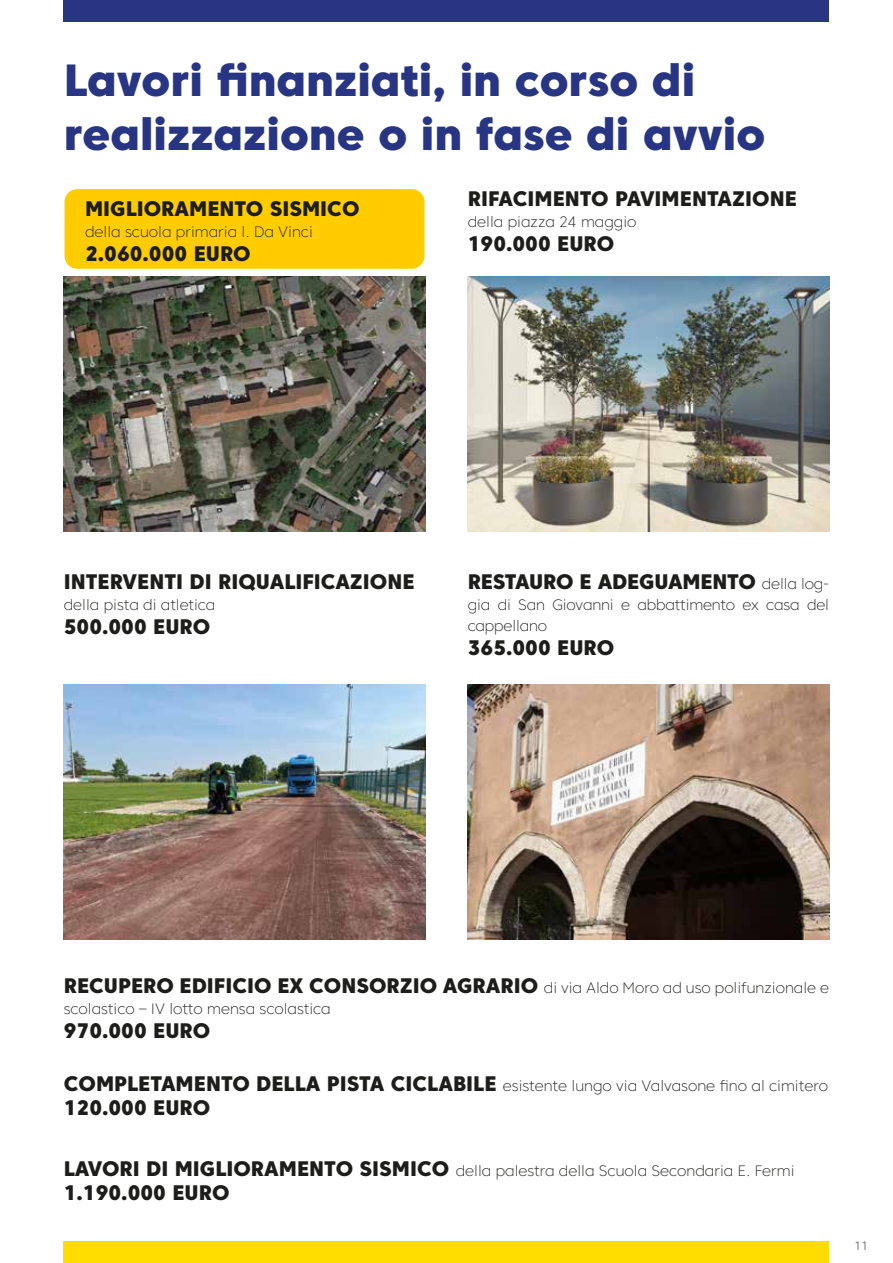
<style>
.page{position:relative;width:893px;height:1263px;background:#fff}
.page>*{position:absolute;margin:0;border:0;box-sizing:border-box;transform-origin:0 0}
.t1{font:800 45px/54px "Core Sans C 85";color:#283583}
.t2{font:800 21px "Core Sans C 85";color:#1d1d1b}
.t3{font:200 15px/21px "Core Sans C 25";color:#1d1d1b}
.t4{font:200 12px "Core Sans C 25";color:#1d1d1b}
.s1{font-family:"Core Sans C 25";font-weight:200;font-size:15px}
.s2{font-family:"Core Sans C 85";font-weight:800;font-size:21px}
</style>
<div class="page">
<div style="left:64px;top:0;width:765px;height:21px;background:#283583"></div>
<div style="left:64px;top:1242px;width:765px;height:21px;background:#fd0"></div>
<div style="left:65px;top:189px;width:359px;height:80px;background:#fc0;border-radius:13px"></div>
<img style="left:64px;top:276px;width:361px;height:255px">
<img style="left:64px;top:685px;width:361px;height:255px">
<img style="left:468px;top:685px;width:361px;height:255px">
<img style="left:468px;top:276px;width:361px;height:255px">
<h1 class="t1" style="left:64px;top:53px;width:703px">Lavori finanziati, in corso di realizzazione o in fase di avvio</h1>
<h2 class="t2" style="left:85px;top:195px;width:276px">MIGLIORAMENTO SISMICO</h2>
<p class="t3" style="left:85px;top:221px;width:229px">della scuola primaria l. Da Vinci</p>
<h2 class="t2" style="left:85px;top:240px;width:167px">2.060.000 EURO</h2>
<h2 class="t2" style="left:468px;top:186px;width:331px">RIFACIMENTO PAVIMENTAZIONE</h2>
<p class="t3" style="left:468px;top:211px;width:170px">della piazza 24 maggio</p>
<h2 class="t2" style="left:468px;top:231px;width:148px">190.000 EURO</h2>
<h2 class="t2" style="left:64px;top:568px;width:352px">INTERVENTI DI RIQUALIFICAZIONE</h2>
<p class="t3" style="left:64px;top:594px;width:153px">della pista di atletica</p>
<h2 class="t2" style="left:64px;top:613px;width:148px">500.000 EURO</h2>
<h2 class="t2" style="left:468px;top:568px;width:363px">RESTAURO E ADEGUAMENTO <span class="s1">della log-</span></h2>
<p class="t3" style="left:468px;top:594px;width:363px">gia di San Giovanni e abbattimento ex casa del cappellano</p>
<h2 class="t2" style="left:468px;top:634px;width:148px">365.000 EURO</h2>
<h2 class="t2" style="left:64px;top:972px;width:767px">RECUPERO EDIFICIO EX CONSORZIO AGRARIO <span class="s1">di via Aldo Moro ad uso polifunzionale e</span></h2>
<p class="t3" style="left:64px;top:998px;width:268px">scolastico – IV lotto mensa scolastica</p>
<h2 class="t2" style="left:64px;top:1017px;width:148px">970.000 EURO</h2>
<p class="t3" style="left:64px;top:1075px;width:766px"><span class="s2">COMPLETAMENTO DELLA PISTA CICLABILE</span> esistente lungo via Valvasone fino al cimitero</p>
<h2 class="t2" style="left:64px;top:1094px;width:148px">120.000 EURO</h2>
<p class="t3" style="left:64px;top:1160px;width:732px"><span class="s2">LAVORI DI MIGLIORAMENTO SISMICO</span> della palestra della Scuola Secondaria E. Fermi</p>
<h2 class="t2" style="left:64px;top:1179px;width:167px">1.190.000 EURO</h2>
<p class="t4" style="left:854px;top:1238px;width:15px">11</p>
</div>
